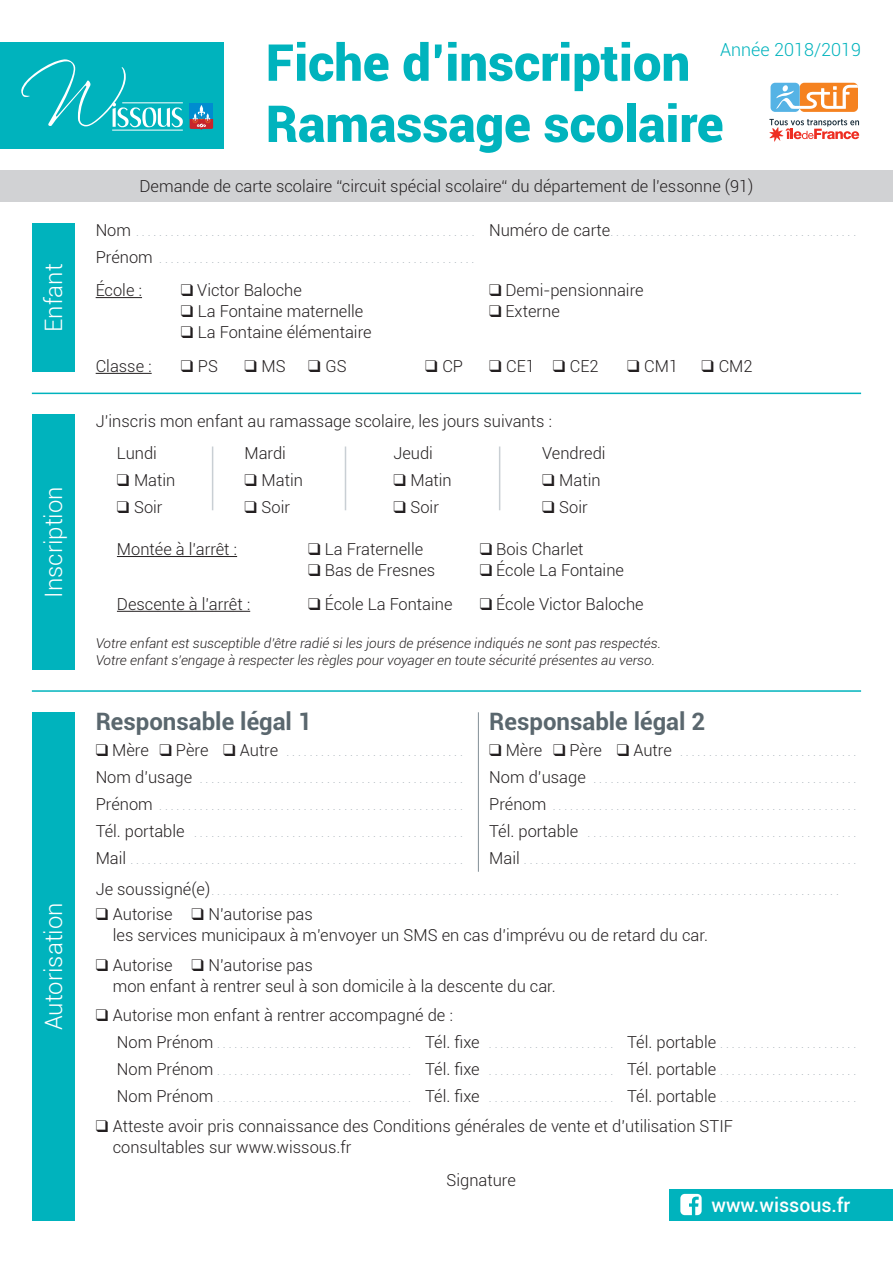
<style>
.page{position:relative;width:893px;height:1263px;background:#fff}
.page>*{position:absolute;margin:0;border:0;box-sizing:border-box;transform-origin:0 0}
.t1{font:900 51px/61.2px "Roboto";color:#00b3bd}
.Sous_titre{font:700 24px "Roboto";color:#5a676e}
.Chapitre{font:300 24px "Roboto";color:#fff}
.t2{font:500 19.5px "Roboto";color:#fff}
.t3{font:300 18px "Roboto";color:#00b3bd}
.Texte{font:300 16.5px/21px "Roboto";color:#231f20}
.indications{font:italic 300 13.5px/16.5px "Roboto";color:#231f20}
.Texte-2{font:300 12px "Roboto";color:#a4aeb6}
.s1{font-size:16.5px;color:#231f20}
.s2{color:#231f20}
</style>
<div class="page">
<div style="left:670px;top:1188px;width:223px;height:32px;background:#00b3bd"></div>
<svg style="left:680px;top:1194px;width:22px;height:21px"></svg>
<hr style="left:32px;top:393px;width:829px;height:1px;background:#00b3bd">
<hr style="left:32px;top:690px;width:829px;height:2px;background:#00b3bd">
<div style="left:32px;top:415px;width:42px;height:255px;background:#00b3bd"></div>
<div style="left:32px;top:712px;width:42px;height:508px;background:#00b3bd"></div>
<hr style="left:117px;top:556px;width:120px;height:1px;background:#231f20">
<hr style="left:117px;top:611px;width:133px;height:1px;background:#231f20">
<hr style="left:212px;top:446px;width:1px;height:64px;background:#c9cfd4">
<hr style="left:345px;top:446px;width:1px;height:64px;background:#c9cfd4">
<hr style="left:499px;top:446px;width:1px;height:64px;background:#c9cfd4">
<div style="left:0;top:43px;width:223px;height:106px;background:#00b3bd"></div>
<div style="left:190px;top:103px;width:23px;height:16px;background:#008cd0"></div>
<svg style="left:189px;top:105px;width:24px;height:25px"></svg>
<svg style="left:21px;top:59px;width:162px;height:68px"></svg>
<hr style="left:122px;top:103px;width:61px;height:1px;background:#fff">
<hr style="left:112px;top:130px;width:71px;height:1px;background:#fff">
<div style="left:0;top:170px;width:893px;height:32px;background:#d1d2d4"></div>
<hr style="left:96px;top:297px;width:46px;height:1px;background:#231f20">
<hr style="left:96px;top:373px;width:56px;height:1px;background:#231f20">
<div style="left:32px;top:223px;width:42px;height:149px;background:#00b3bd"></div>
<hr style="left:478px;top:712px;width:1px;height:160px;background:#828f96">
<svg style="left:798px;top:82px;width:61px;height:31px"></svg>
<svg style="left:769px;top:82px;width:32px;height:31px"></svg>
<div style="left:800px;top:83px;width:58px;height:29px;background:#f58220;border-radius:5px"></div>
<div style="left:770px;top:83px;width:30px;height:29px;background:#55b3e5;border-radius:5px"></div>
<svg style="left:776px;top:85px;width:82px;height:24px"></svg>
<svg style="left:769px;top:119px;width:90px;height:23px"></svg>
<p class="Chapitre" style="left:37px;top:332px;width:70px;rotate:-90deg">Enfant</p>
<p class="Chapitre" style="left:37px;top:598px;width:113px;rotate:-90deg">Inscription</p>
<p class="Chapitre" style="left:37px;top:1030px;width:129px;rotate:-90deg">Autorisation</p>
<p class="t1" style="left:266px;top:30px;width:459px">Fiche d’inscription<br>Ramassage scolaire</p>
<p class="t3" style="left:720px;top:37px;width:142px">Année 2018/2019</p>
<p class="Texte" style="left:139px;top:175px;width:616px">Demande de carte scolaire “circuit spécial scolaire“ du département de l’essonne (91)</p>
<p class="Texte-2" style="left:96px;top:223px;width:762px"><span class="s1">Nom</span> . . . . . . . . . . . . . . . . . . . . . . . . . . . . . . . . . . . . . . . . . . . . . . . . . . . . . . . . . . . <span class="s1">Numéro de carte</span> . . . . . . . . . . . . . . . . . . . . . . . . . . . . . . . . . . . . . . . . . . .</p>
<p class="Texte-2" style="left:96px;top:250px;width:380px"><span class="s1">Prénom</span> . . . . . . . . . . . . . . . . . . . . . . . . . . . . . . . . . . . . . . . . . . . . . . . . . . . . . . .</p>
<p class="Texte" style="left:96px;top:279px;width:48px">École :</p>
<p class="Texte" style="left:181px;top:279px;width:123px">❑ Victor Baloche</p>
<p class="Texte" style="left:489px;top:279px;width:156px">❑ Demi-pensionnaire</p>
<p class="Texte" style="left:181px;top:300px;width:184px">❑ La Fontaine maternelle</p>
<p class="Texte" style="left:489px;top:300px;width:72px">❑ Externe</p>
<p class="Texte" style="left:181px;top:321px;width:192px">❑ La Fontaine élémentaire</p>
<p class="Texte" style="left:96px;top:355px;width:58px">Classe :</p>
<p class="Texte" style="left:181px;top:355px;width:39px">❑ PS</p>
<p class="Texte" style="left:244px;top:355px;width:43px">❑ MS</p>
<p class="Texte" style="left:308px;top:355px;width:40px">❑ GS</p>
<p class="Texte" style="left:425px;top:355px;width:39px">❑ CP</p>
<p class="Texte" style="left:489px;top:355px;width:111px">❑ CE1 ❑ CE2</p>
<p class="Texte" style="left:627px;top:355px;width:53px">❑ CM1</p>
<p class="Texte" style="left:702px;top:355px;width:53px">❑ CM2</p>
<p class="Texte" style="left:96px;top:410px;width:458px">J’inscris mon enfant au ramassage scolaire, les jours suivants :</p>
<p class="Texte" style="left:117px;top:442px;width:42px">Lundi</p>
<p class="Texte" style="left:244px;top:442px;width:43px">Mardi</p>
<p class="Texte" style="left:393px;top:442px;width:41px">Jeudi</p>
<p class="Texte" style="left:542px;top:442px;width:65px">Vendredi</p>
<p class="Texte" style="left:117px;top:469px;width:60px">❑ Matin</p>
<p class="Texte" style="left:244px;top:469px;width:60px">❑ Matin</p>
<p class="Texte" style="left:393px;top:469px;width:60px">❑ Matin</p>
<p class="Texte" style="left:542px;top:469px;width:60px">❑ Matin</p>
<p class="Texte" style="left:117px;top:496px;width:47px">❑ Soir</p>
<p class="Texte" style="left:244px;top:496px;width:47px">❑ Soir</p>
<p class="Texte" style="left:393px;top:496px;width:47px">❑ Soir</p>
<p class="Texte" style="left:542px;top:496px;width:47px">❑ Soir</p>
<p class="Texte" style="left:117px;top:538px;width:122px">Montée à l’arrêt :</p>
<p class="Texte" style="left:308px;top:538px;width:116px">❑ La Fraternelle</p>
<p class="Texte" style="left:480px;top:538px;width:105px">❑ Bois Charlet</p>
<p class="Texte" style="left:308px;top:559px;width:129px">❑ Bas de Fresnes</p>
<p class="Texte" style="left:480px;top:559px;width:146px">❑ École La Fontaine</p>
<p class="Texte" style="left:117px;top:593px;width:135px">Descente à l’arrêt :</p>
<p class="Texte" style="left:308px;top:593px;width:146px">❑ École La Fontaine</p>
<p class="Texte" style="left:480px;top:593px;width:166px">❑ École Victor Baloche</p>
<p class="indications" style="left:96px;top:634px;width:567px">Votre enfant est susceptible d’être radié si les jours de présence indiqués ne sont pas respectés.<br>Votre enfant s’engage à respecter les règles pour voyager en toute sécurité présentes au verso.</p>
<p class="Sous_titre" style="left:96px;top:705px;width:218px">Responsable légal 1</p>
<p class="Texte-2" style="left:96px;top:743px;width:369px"><span class="s2">❑</span> <span class="s1">Mère</span> <span class="s2">❑</span> <span class="s1">Père</span> <span class="s2">❑</span> <span class="s1">Autre</span> . . . . . . . . . . . . . . . . . . . . . . . . . . . . . . .</p>
<p class="Texte-2" style="left:96px;top:770px;width:363px"><span class="s1">Nom d’usage</span> . . . . . . . . . . . . . . . . . . . . . . . . . . . . . . . . . . . . . . . . . . . . .</p>
<p class="Texte-2" style="left:96px;top:797px;width:363px"><span class="s1">Prénom</span> . . . . . . . . . . . . . . . . . . . . . . . . . . . . . . . . . . . . . . . . . . . . . . . . . . . .</p>
<p class="Texte-2" style="left:96px;top:824px;width:363px"><span class="s1">Tél. portable</span> . . . . . . . . . . . . . . . . . . . . . . . . . . . . . . . . . . . . . . . . . . . . . .</p>
<p class="Texte-2" style="left:96px;top:851px;width:363px"><span class="s1">Mail</span> . . . . . . . . . . . . . . . . . . . . . . . . . . . . . . . . . . . . . . . . . . . . . . . . . . . . . . . . .</p>
<p class="Sous_titre" style="left:489px;top:705px;width:218px">Responsable légal 2</p>
<p class="Texte-2" style="left:489px;top:743px;width:369px"><span class="s2">❑</span> <span class="s1">Mère</span> <span class="s2">❑</span> <span class="s1">Père</span> <span class="s2">❑</span> <span class="s1">Autre</span> . . . . . . . . . . . . . . . . . . . . . . . . . . . . . . .</p>
<p class="Texte-2" style="left:489px;top:770px;width:363px"><span class="s1">Nom d’usage</span> . . . . . . . . . . . . . . . . . . . . . . . . . . . . . . . . . . . . . . . . . . . . .</p>
<p class="Texte-2" style="left:489px;top:797px;width:363px"><span class="s1">Prénom</span> . . . . . . . . . . . . . . . . . . . . . . . . . . . . . . . . . . . . . . . . . . . . . . . . . . . .</p>
<p class="Texte-2" style="left:489px;top:824px;width:363px"><span class="s1">Tél. portable</span> . . . . . . . . . . . . . . . . . . . . . . . . . . . . . . . . . . . . . . . . . . . . . .</p>
<p class="Texte-2" style="left:489px;top:851px;width:363px"><span class="s1">Mail</span> . . . . . . . . . . . . . . . . . . . . . . . . . . . . . . . . . . . . . . . . . . . . . . . . . . . . . . . . .</p>
<p class="Texte-2" style="left:96px;top:882px;width:739px"><span class="s1">Je soussigné(e)</span> . . . . . . . . . . . . . . . . . . . . . . . . . . . . . . . . . . . . . . . . . . . . . . . . . . . . . . . . . . . . . . . . . . . . . . . . . . . . . . . . . . . . . . . . . . . . . . . . . . . . . . . . . . . .</p>
<p class="Texte" style="left:113px;top:903px;width:594px;text-indent:-17px">❑ Autorise ❑ N’autorise pas<br>les services municipaux à m’envoyer un SMS en cas d’imprévu ou de retard du car.</p>
<p class="Texte" style="left:113px;top:954px;width:442px;text-indent:-17px">❑ Autorise ❑ N’autorise pas<br>mon enfant à rentrer seul à son domicile à la descente du car.</p>
<p class="Texte" style="left:96px;top:1004px;width:359px">❑ Autorise mon enfant à rentrer accompagné de :</p>
<p class="Texte-2" style="left:117px;top:1035px;width:741px"><span class="s1">Nom Prénom</span> . . . . . . . . . . . . . . . . . . . . . . . . . . . . . . . . . . <span class="s1">Tél. fixe</span> . . . . . . . . . . . . . . . . . . . . . . <span class="s1">Tél. portable</span> . . . . . . . . . . . . . . . . . . . . . . . .</p>
<p class="Texte-2" style="left:117px;top:1062px;width:741px"><span class="s1">Nom Prénom</span> . . . . . . . . . . . . . . . . . . . . . . . . . . . . . . . . . . <span class="s1">Tél. fixe</span> . . . . . . . . . . . . . . . . . . . . . . <span class="s1">Tél. portable</span> . . . . . . . . . . . . . . . . . . . . . . . .</p>
<p class="Texte-2" style="left:117px;top:1089px;width:741px"><span class="s1">Nom Prénom</span> . . . . . . . . . . . . . . . . . . . . . . . . . . . . . . . . . . <span class="s1">Tél. fixe</span> . . . . . . . . . . . . . . . . . . . . . . <span class="s1">Tél. portable</span> . . . . . . . . . . . . . . . . . . . . . . . .</p>
<p class="Texte" style="left:113px;top:1115px;width:622px;text-indent:-17px">❑ Atteste avoir pris connaissance des Conditions générales de vente et d’utilisation STIF consultables sur www.wissous.fr</p>
<p class="Texte" style="left:446px;top:1169px;width:71px">Signature</p>
<p class="t2" style="left:711px;top:1191px;width:140px">www.wissous.fr</p>
</div>
